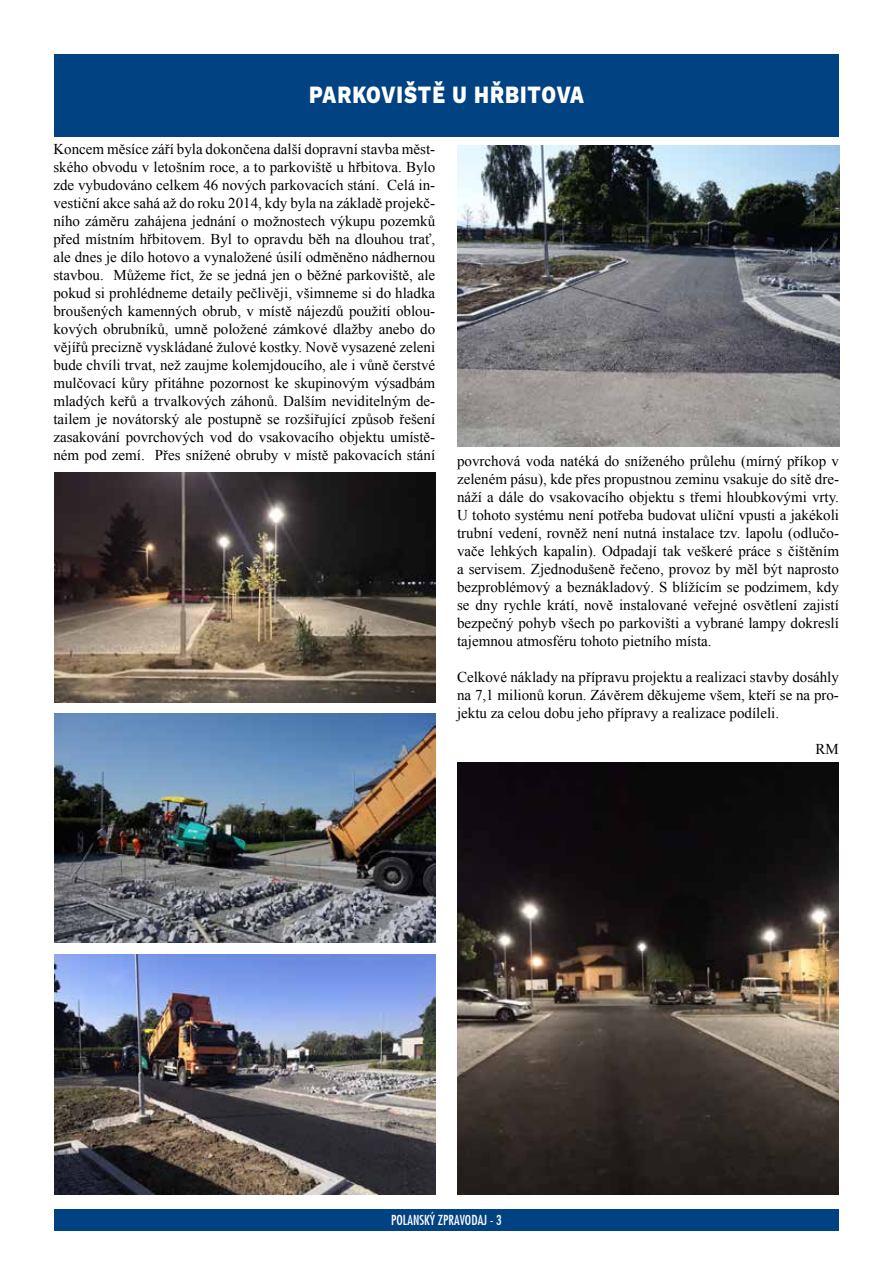
<style>
.page{position:relative;width:893px;height:1263px;background:#fff}
.page>*{position:absolute;margin:0;border:0;box-sizing:border-box;transform-origin:0 0}
.t1{font:800 24.3px "Work Sans";letter-spacing:.05em;color:#fff;scale:.82 1}
.t2{font:15px/18px "Times New Roman";color:#000;text-align:justify}
.t3{font:13.5px "Fujiyama Plain";color:#fff}
</style>
<div class="page">
<img style="left:54px;top:713px;width:382px;height:230px">
<img style="left:457px;top:763px;width:382px;height:432px">
<img style="left:54px;top:954px;width:382px;height:241px">
<img style="left:54px;top:473px;width:382px;height:229px">
<img style="left:457px;top:146px;width:383px;height:300px">
<div style="left:54px;top:1209px;width:785px;height:21px;background:#004282"></div>
<div style="left:54px;top:54px;width:785px;height:82px;background:#004282"></div>
<h1 class="t1" style="left:309px;top:80px;width:337px">PARKOVIŠTĚ U HŘBITOVA</h1>
<p class="t2" style="left:53px;top:140px;width:383px">Koncem měsíce září byla dokončena další dopravní stavba měst&shy;ského obvodu v letošním roce, a to parkoviště u hřbitova. Bylo zde vybudováno celkem 46 nových parkovacích stání. Celá in&shy;vestiční akce sahá až do roku 2014, kdy byla na základě projekč&shy;ního záměru zahájena jednání o možnostech výkupu pozemků před místním hřbitovem. Byl to opravdu běh na dlouhou trať, ale dnes je dílo hotovo a vynaložené úsilí odměněno nádhernou stavbou. Můžeme říct, že se jedná jen o běžné parkoviště, ale pokud si prohlédneme detaily pečlivěji, všimneme si do hladka broušených kamenných obrub, v místě nájezdů použití oblou&shy;kových obrubníků, umně položené zámkové dlažby anebo do vějířů precizně vyskládané žulové kostky. Nově vysazené zeleni bude chvíli trvat, než zaujme kolemjdoucího, ale i vůně čerstvé mulčovací kůry přitáhne pozornost ke skupinovým výsadbám mladých keřů a trvalkových záhonů. Dalším neviditelným de&shy;tailem je novátorský ale postupně se rozšiřující způsob řešení zasakování povrchových vod do vsakovacího objektu umístě&shy;ném pod zemí. Přes snížené obruby v místě pakovacích stání</p>
<p class="t2" style="left:457px;top:452px;width:383px">povrchová voda natéká do sníženého průlehu (mírný příkop v zeleném pásu), kde přes propustnou zeminu vsakuje do sítě dre&shy;náží a dále do vsakovacího objektu s třemi hloubkovými vrty.<br>U tohoto systému není potřeba budovat uliční vpusti a jakékoli trubní vedení, rovněž není nutná instalace tzv. lapolu (odlučo&shy;vače lehkých kapalin). Odpadají tak veškeré práce s čištěním a servisem. Zjednodušeně řečeno, provoz by měl být naprosto bezproblémový a beznákladový. S blížícím se podzimem, kdy se dny rychle krátí, nově instalované veřejné osvětlení zajistí bezpečný pohyb všech po parkovišti a vybrané lampy dokreslí tajemnou atmosféru tohoto pietního místa.</p>
<p class="t2" style="left:457px;top:668px;width:383px">Celkové náklady na přípravu projektu a realizaci stavby dosáhly na 7,1 milionů korun. Závěrem děkujeme všem, kteří se na pro&shy;jektu za celou dobu jeho přípravy a realizace podíleli.</p>
<p class="t2" style="left:816px;top:740px;width:25px">RM</p>
<p class="t3" style="left:391px;top:1212px;width:112px">POLANSKÝ ZPRAVODAJ - 3</p>
</div>
